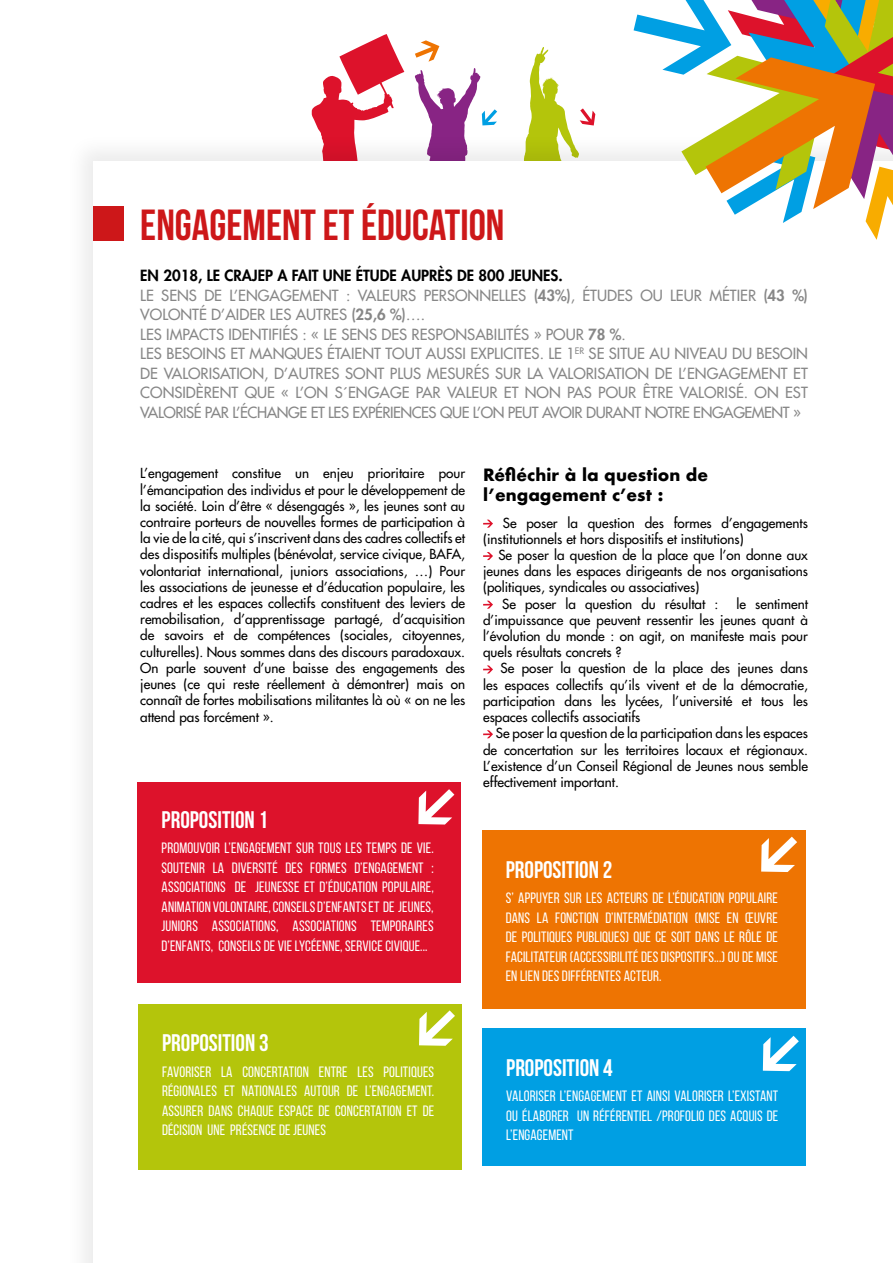
<style>
.page{position:relative;width:893px;height:1263px;background:#fff}
.page>*{position:absolute;margin:0;border:0;box-sizing:border-box;transform-origin:0 0}
.t1{font:700 43.5px "Bebas Neue";color:#cd1719}
.t2{font:700 24px "Bebas Neue";color:#fff}
.t3{font:700 16.5px/19.5px "Futura";color:#000}
.t4{font:15px/19.5px "Bebas Neue";letter-spacing:.01em;color:#fff;text-align:justify}
.t5{font:15px/19.5px "Futura";color:#878787}
.t6{font:13.5px/16.2px "Futura";color:#000;text-align:justify}
.s1{font-weight:800;color:#000}
.s2{font-weight:800}
</style>
<div class="page">
<svg style="left:415px;top:40px;width:24px;height:22px"></svg>
<svg style="left:415px;top:68px;width:82px;height:64px"></svg>
<svg style="left:312px;top:34px;width:92px;height:98px"></svg>
<svg style="left:528px;top:47px;width:67px;height:85px"></svg>
<div style="left:64px;top:132px;width:829px;height:1131px;background:#000;opacity:.08"></div>
<div style="left:94px;top:162px;width:799px;height:1101px;background:#fff"></div>
<svg style="left:483px;top:520px;width:10px;height:8px"></svg>
<svg style="left:483px;top:552px;width:10px;height:8px"></svg>
<svg style="left:483px;top:601px;width:10px;height:8px"></svg>
<svg style="left:483px;top:665px;width:10px;height:8px"></svg>
<svg style="left:483px;top:730px;width:10px;height:8px"></svg>
<div style="left:138px;top:782px;width:323px;height:200px;background:#dd122b"></div>
<div style="left:138px;top:1004px;width:323px;height:166px;background:#b4c50b"></div>
<div style="left:482px;top:830px;width:323px;height:178px;background:#ee7402"></div>
<div style="left:482px;top:1028px;width:323px;height:138px;background:#009fe3"></div>
<svg style="left:418px;top:789px;width:36px;height:35px"></svg>
<svg style="left:419px;top:1010px;width:36px;height:36px"></svg>
<svg style="left:763px;top:1036px;width:36px;height:35px"></svg>
<svg style="left:761px;top:837px;width:36px;height:35px"></svg>
<svg style="left:634px;top:0;width:259px;height:240px"></svg>
<div style="left:94px;top:207px;width:30px;height:34px;background:#cd1719"></div>
<h1 class="t1" style="left:140px;top:201px;width:366px">ENGAGEMENT ET ÉDUCATION</h1>
<p class="t5" style="left:140px;top:266px;width:669px"><span class="s1">EN 2018, LE CRAJEP A FAIT UNE ÉTUDE AUPRÈS DE 800 JEUNES.<br></span>LE SENS DE L’ENGAGEMENT : VALEURS PERSONNELLES <span class="s2">(43%)</span>, ÉTUDES OU LEUR MÉTIER <span class="s2">(43 %)<br></span>VOLONTÉ D’AIDER LES AUTRES <span class="s2">(25,6 %)</span>….<br>LES IMPACTS IDENTIFIÉS : « LE SENS DES RESPONSABILITÉS » POUR <span class="s2">78 %</span>.<br>LES BESOINS ET MANQUES ÉTAIENT TOUT AUSSI EXPLICITES. LE 1<sup>ER</sup> SE SITUE AU NIVEAU DU BESOIN DE VALORISATION, D’AUTRES SONT PLUS MESURÉS SUR LA VALORISATION DE L’ENGAGEMENT ET CONSIDÈRENT QUE « L’ON S´ENGAGE PAR VALEUR ET NON PAS POUR ÊTRE VALORISÉ. ON EST VALORISÉ PAR L’ÉCHANGE ET LES EXPÉRIENCES QUE L’ON PEUT AVOIR DURANT NOTRE ENGAGEMENT »</p>
<p class="t6" style="left:140px;top:465px;width:326px">L’engagement constitue un enjeu prioritaire pour l’émancipation des individus et pour le développement de la société. Loin d’être « désengagés », les jeunes sont au contraire porteurs de nouvelles formes de participation à la vie de la cité, qui s’inscrivent dans des cadres collectifs et des dispositifs multiples (bénévolat, service civique, BAFA, volontariat international, juniors associations, …) Pour les associations de jeunesse et d’éducation populaire, les cadres et les espaces collectifs constituent des leviers de remobilisation, d’apprentissage partagé, d’acquisition de savoirs et de compétences (sociales, citoyennes, culturelles). Nous sommes dans des discours paradoxaux.<br>On parle souvent d’une baisse des engagements des jeunes (ce qui reste réellement à démontrer) mais on connaît de fortes mobilisations militantes là où « on ne les attend pas forcément ».</p>
<p class="t3" style="left:483px;top:465px;width:227px">Réfléchir à la question de l’engagement c’est :</p>
<p class="t6" style="left:483px;top:514px;width:326px;text-indent:20px">Se poser la question des formes d’engagements (institutionnels et hors dispositifs et institutions)</p>
<p class="t6" style="left:498px;top:547px;width:311px">Se poser la question de la place que l’on donne aux</p>
<p class="t6" style="left:483px;top:563px;width:326px">jeunes dans les espaces dirigeants de nos organisations</p>
<p class="t6" style="left:483px;top:579px;width:218px">(politiques, syndicales ou associatives)</p>
<p class="t6" style="left:502px;top:595px;width:218px">Se poser la question du résultat :</p>
<p class="t6" style="left:483px;top:595px;width:326px;text-indent:253px">le sentiment d’impuissance que peuvent ressentir les jeunes quant à l’évolution du monde : on agit, on manifeste mais pour quels résultats concrets ?</p>
<p class="t6" style="left:483px;top:660px;width:326px;text-indent:17px">Se poser la question de la place des jeunes dans les espaces collectifs qu’ils vivent et de la démocratie, participation dans les lycées, l’université et tous les espaces collectifs associatifs</p>
<p class="t6" style="left:483px;top:725px;width:326px;text-indent:13px">Se poser la question de la participation dans les espaces de concertation sur les territoires locaux et régionaux.<br>L’existence d’un Conseil Régional de Jeunes nous semble effectivement important.</p>
<h2 class="t2" style="left:162px;top:806px;width:108px">PROPOSITION 1</h2>
<p class="t4" style="left:162px;top:838px;width:274px">PROMOUVOIR L’ENGAGEMENT SUR TOUS LES TEMPS DE VIE.<br>SOUTENIR LA DIVERSITÉ DES FORMES D’ENGAGEMENT :<br>ASSOCIATIONS DE JEUNESSE ET D’ÉDUCATION POPULAIRE, ANIMATION VOLONTAIRE, CONSEILS D’ENFANTS ET DE JEUNES, JUNIORS ASSOCIATIONS, ASSOCIATIONS TEMPORAIRES D’ENFANTS, CONSEILS DE VIE LYCÉENNE, SERVICE CIVIQUE...</p>
<h2 class="t2" style="left:162px;top:1030px;width:108px">PROPOSITION 3</h2>
<p class="t4" style="left:162px;top:1062px;width:274px">FAVORISER LA CONCERTATION ENTRE LES POLITIQUES RÉGIONALES ET NATIONALES AUTOUR DE L’ENGAGEMENT.<br>ASSURER DANS CHAQUE ESPACE DE CONCERTATION ET DE DÉCISION UNE PRÉSENCE DE JEUNES</p>
<h2 class="t2" style="left:506px;top:856px;width:108px">PROPOSITION 2</h2>
<p class="t4" style="left:506px;top:888px;width:274px">S’ APPUYER SUR LES ACTEURS DE L’ÉDUCATION POPULAIRE DANS LA FONCTION D’INTERMÉDIATION (MISE EN ŒUVRE DE POLITIQUES PUBLIQUES) QUE CE SOIT DANS LE RÔLE DE FACILITATEUR (ACCESSIBILITÉ DES DISPOSITIFS...) OU DE MISE EN LIEN DES DIFFÉRENTES ACTEUR.</p>
<h2 class="t2" style="left:506px;top:1054px;width:108px">PROPOSITION 4</h2>
<p class="t4" style="left:506px;top:1086px;width:274px">VALORISER L’ENGAGEMENT ET AINSI VALORISER L’EXISTANT OU ÉLABORER UN RÉFÉRENTIEL /PROFOLIO DES ACQUIS DE L’ENGAGEMENT</p>
</div>
